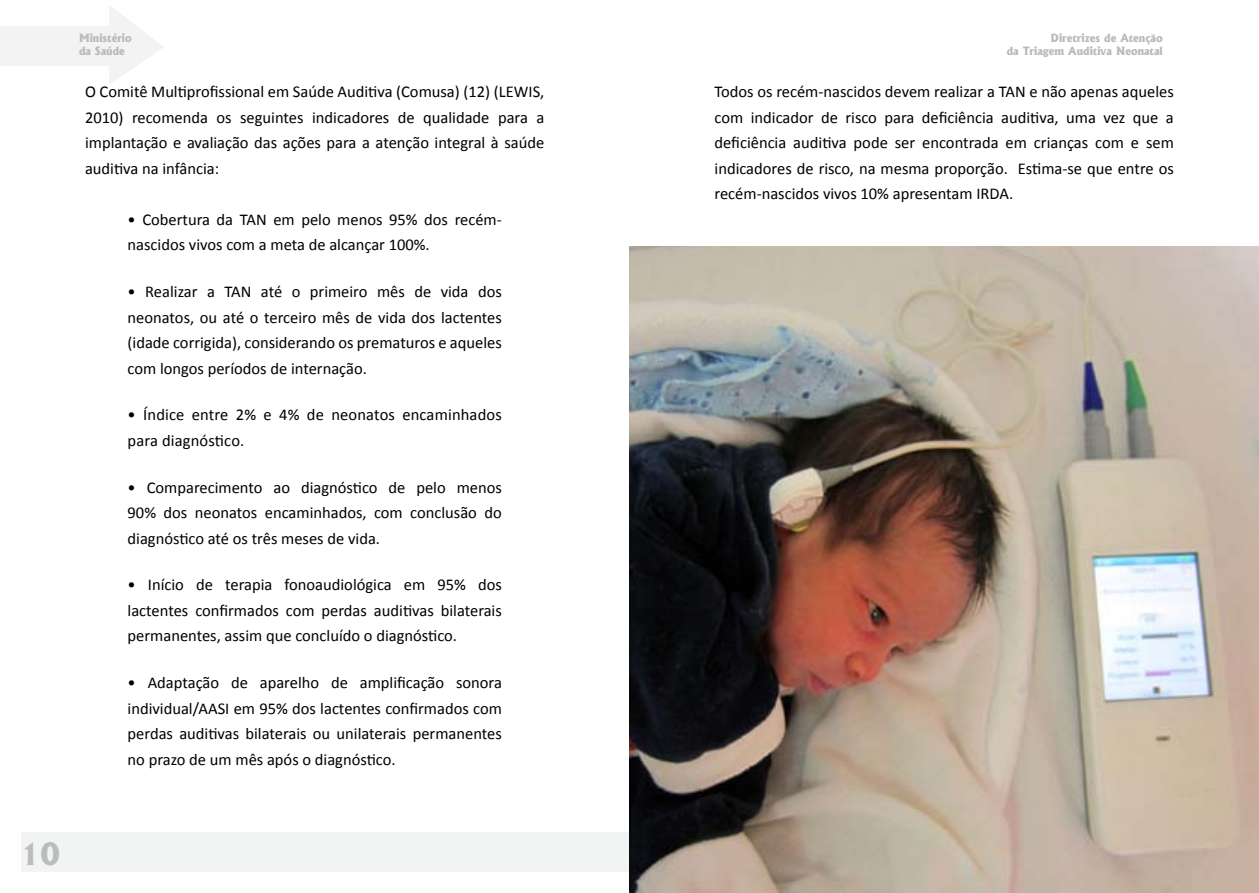
<style>
.page{position:relative;width:1259px;height:893px;background:#fff}
.page>*{position:absolute;margin:0;border:0;box-sizing:border-box;transform-origin:0 0}
.t1{font:800 29.4px "Albertus";color:#babcbe}
.t2{font:16.5px/25.5px "Calibri";color:#000;text-align:justify}
.t3{font:800 10.95px/13px "Albertus";color:#b8babc;text-align:right}
</style>
<div class="page">
<div style="left:21px;top:832px;width:1181px;height:39px;background:#f2f3f3"></div>
<div style="left:0;top:27px;width:129px;height:39px;background:#f3f3f3"></div>
<svg style="left:109px;top:5px;width:54px;height:79px"></svg>
<img style="left:629px;top:247px;width:630px;height:646px">
<p class="t3" style="left:79px;top:32px;width:54px;text-align:left">Ministério da Saúde</p>
<p class="t2" style="left:85px;top:78px;width:430px">O Comitê Multiprofissional em Saúde Auditiva (Comusa) (12) (Lewis</p>
<p class="t2" style="left:85px;top:78px;width:461px;text-indent:455px">, 2010) recomenda os seguintes indicadores de qualidade para a implantação e avaliação das ações para a atenção integral à saúde auditiva na infância:</p>
<p class="t2" style="left:128px;top:206px;width:376px">• Cobertura da TAN em pelo menos 95% dos recém&shy;nascidos vivos com a meta de alcançar 100%.</p>
<p class="t2" style="left:128px;top:278px;width:376px">• Realizar a TAN até o primeiro mês de vida dos neonatos, ou até o terceiro mês de vida dos lactentes (idade corrigida), considerando os prematuros e aqueles com longos períodos de internação.</p>
<p class="t2" style="left:128px;top:401px;width:376px">• Índice entre 2% e 4% de neonatos encaminhados para diagnóstico.</p>
<p class="t2" style="left:128px;top:474px;width:376px">• Comparecimento ao diagnóstico de pelo menos 90% dos neonatos encaminhados, com conclusão do diagnóstico até os três meses de vida.</p>
<p class="t2" style="left:128px;top:571px;width:376px">• Início de terapia fonoaudiológica em 95% dos lactentes confirmados com perdas auditivas bilaterais permanentes, assim que concluído o diagnóstico.</p>
<p class="t2" style="left:128px;top:669px;width:376px">• Adaptação de aparelho de amplificação sonora individual/AASI em 95% dos lactentes confirmados com perdas auditivas bilaterais ou unilaterais permanentes no prazo de um mês após o diagnóstico.</p>
<p class="t1" style="left:21px;top:835px;width:41px">10</p>
<p class="t3" style="left:1006px;top:32px;width:157px">Diretrizes de Atenção<br>da Triagem Auditiva Neonatal</p>
<p class="t2" style="left:714px;top:78px;width:461px">Todos os recém-nascidos devem realizar a TAN e não apenas aqueles com indicador de risco para deficiência auditiva, uma vez que a deficiência auditiva pode ser encontrada em crianças com e sem indicadores de risco, na mesma proporção. Estima-se que entre os recém-nascidos vivos 10% apresentam IRDA.</p>
</div>
